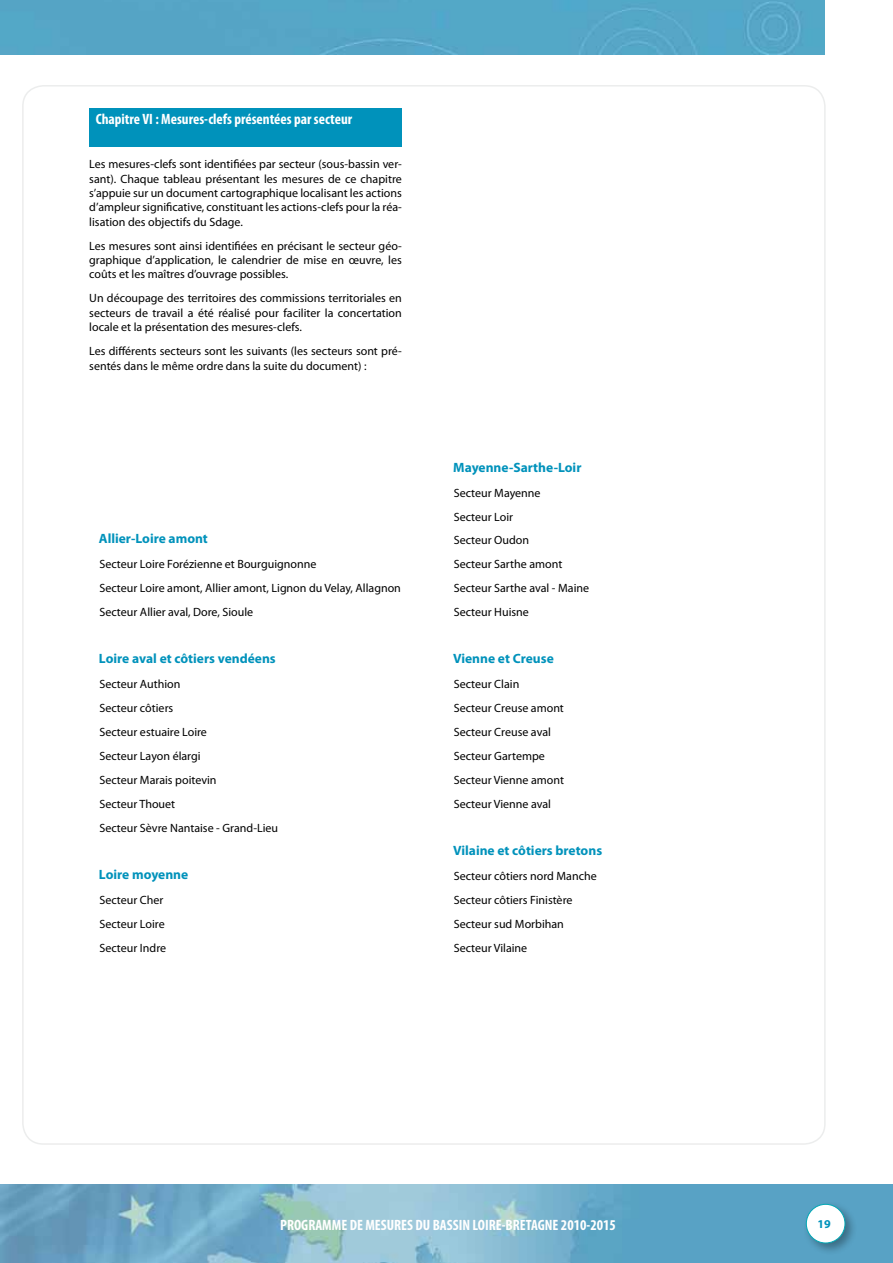
<style>
.page{position:relative;width:893px;height:1263px;background:#fff}
.page>*{position:absolute;margin:0;border:0;box-sizing:border-box;transform-origin:0 0}
.TITRE_1{font:700 condensed 15px "Myriad Pro";color:#fff}
.TITRE_2{font:700 13.5px "Myriad Pro";color:#0092bb}
.t1{font:12px/14.4px "Myriad Pro";color:#000;text-align:justify}
.t2{font:700 12px "Myriad Pro";color:#0092bb}
</style>
<div class="page">
<div style="left:0;top:0;width:824px;height:55px;background:#55a6c7"></div>
<svg style="left:0;top:1185px;width:893px;height:78px;background:#73aec9"></svg>
<div style="left:802px;top:1200px;width:55px;height:55px;background:#000;opacity:.33"></div>
<div style="left:806px;top:1204px;width:39px;height:39px;background:#fff;border-radius:50%"></div>
<div style="left:806px;top:1204px;width:39px;height:39px;border:1px solid #00a8b5;border-radius:50%"></div>
<div style="left:89px;top:108px;width:313px;height:39px;background:#0092bb"></div>
<p class="TITRE_1" style="left:96px;top:110px;width:258px">Chapitre VI : Mesures-clefs présentées par secteur</p>
<p class="t1" style="left:89px;top:157px;width:314px">Les mesures-clefs sont identifiées par secteur (sous-bassin ver&shy;sant). Chaque tableau présentant les mesures de ce chapitre s’appuie sur un document cartographique localisant les actions d’ampleur significative, constituant les actions-clefs pour la réa&shy;lisation des objectifs du Sdage.</p>
<p class="t1" style="left:89px;top:239px;width:314px">Les mesures sont ainsi identifiées en précisant le secteur géo&shy;graphique d’application, le calendrier de mise en œuvre, les coûts et les maîtres d’ouvrage possibles.</p>
<p class="t1" style="left:89px;top:291px;width:314px">Un découpage des territoires des commissions territoriales en secteurs de travail a été réalisé pour faciliter la concertation locale et la présentation des mesures-clefs.</p>
<p class="t1" style="left:89px;top:344px;width:314px">Les différents secteurs sont les suivants (les secteurs sont pré&shy;sentés dans le même ordre dans la suite du document) :</p>
<p class="TITRE_2" style="left:99px;top:530px;width:110px">Allier-Loire amont</p>
<p class="t1" style="left:99px;top:557px;width:218px">Secteur Loire Forézienne et Bourguignonne</p>
<p class="t1" style="left:99px;top:581px;width:303px">Secteur Loire amont, Allier amont, Lignon du Velay, Allagnon</p>
<p class="t1" style="left:99px;top:605px;width:155px">Secteur Allier aval, Dore, Sioule</p>
<p class="TITRE_2" style="left:99px;top:650px;width:178px">Loire aval et côtiers vendéens</p>
<p class="t1" style="left:99px;top:677px;width:83px">Secteur Authion</p>
<p class="t1" style="left:99px;top:701px;width:75px">Secteur côtiers</p>
<p class="t1" style="left:99px;top:725px;width:109px">Secteur estuaire Loire</p>
<p class="t1" style="left:99px;top:749px;width:103px">Secteur Layon élargi</p>
<p class="t1" style="left:99px;top:773px;width:119px">Secteur Marais poitevin</p>
<p class="t1" style="left:99px;top:797px;width:77px">Secteur Thouet</p>
<p class="t1" style="left:99px;top:821px;width:180px">Secteur Sèvre Nantaise - Grand-Lieu</p>
<p class="TITRE_2" style="left:99px;top:866px;width:91px">Loire moyenne</p>
<p class="t1" style="left:99px;top:893px;width:66px">Secteur Cher</p>
<p class="t1" style="left:99px;top:917px;width:67px">Secteur Loire</p>
<p class="t1" style="left:99px;top:941px;width:68px">Secteur Indre</p>
<p class="TITRE_2" style="left:453px;top:458px;width:130px">Mayenne-Sarthe-Loir</p>
<p class="t1" style="left:454px;top:485px;width:88px">Secteur Mayenne</p>
<p class="t1" style="left:454px;top:509px;width:61px">Secteur Loir</p>
<p class="t1" style="left:454px;top:533px;width:77px">Secteur Oudon</p>
<p class="t1" style="left:454px;top:557px;width:110px">Secteur Sarthe amont</p>
<p class="t1" style="left:454px;top:581px;width:137px">Secteur Sarthe aval - Maine</p>
<p class="t1" style="left:454px;top:605px;width:77px">Secteur Huisne</p>
<p class="TITRE_2" style="left:453px;top:650px;width:102px">Vienne et Creuse</p>
<p class="t1" style="left:454px;top:677px;width:67px">Secteur Clain</p>
<p class="t1" style="left:454px;top:701px;width:112px">Secteur Creuse amont</p>
<p class="t1" style="left:454px;top:725px;width:99px">Secteur Creuse aval</p>
<p class="t1" style="left:454px;top:749px;width:93px">Secteur Gartempe</p>
<p class="t1" style="left:454px;top:773px;width:112px">Secteur Vienne amont</p>
<p class="t1" style="left:454px;top:797px;width:99px">Secteur Vienne aval</p>
<p class="TITRE_2" style="left:453px;top:842px;width:150px">Vilaine et côtiers bretons</p>
<p class="t1" style="left:454px;top:869px;width:145px">Secteur côtiers nord Manche</p>
<p class="t1" style="left:454px;top:893px;width:120px">Secteur côtiers Finistère</p>
<p class="t1" style="left:454px;top:917px;width:112px">Secteur sud Morbihan</p>
<p class="t1" style="left:454px;top:941px;width:75px">Secteur Vilaine</p>
<p class="TITRE_1" style="left:280px;top:1215px;width:337px">PROGRAMME DE MESURES DU BASSIN LOIRE-BRETAGNE 2010-2015</p>
<p class="t2" style="left:817px;top:1216px;width:15px">19</p>
</div>
